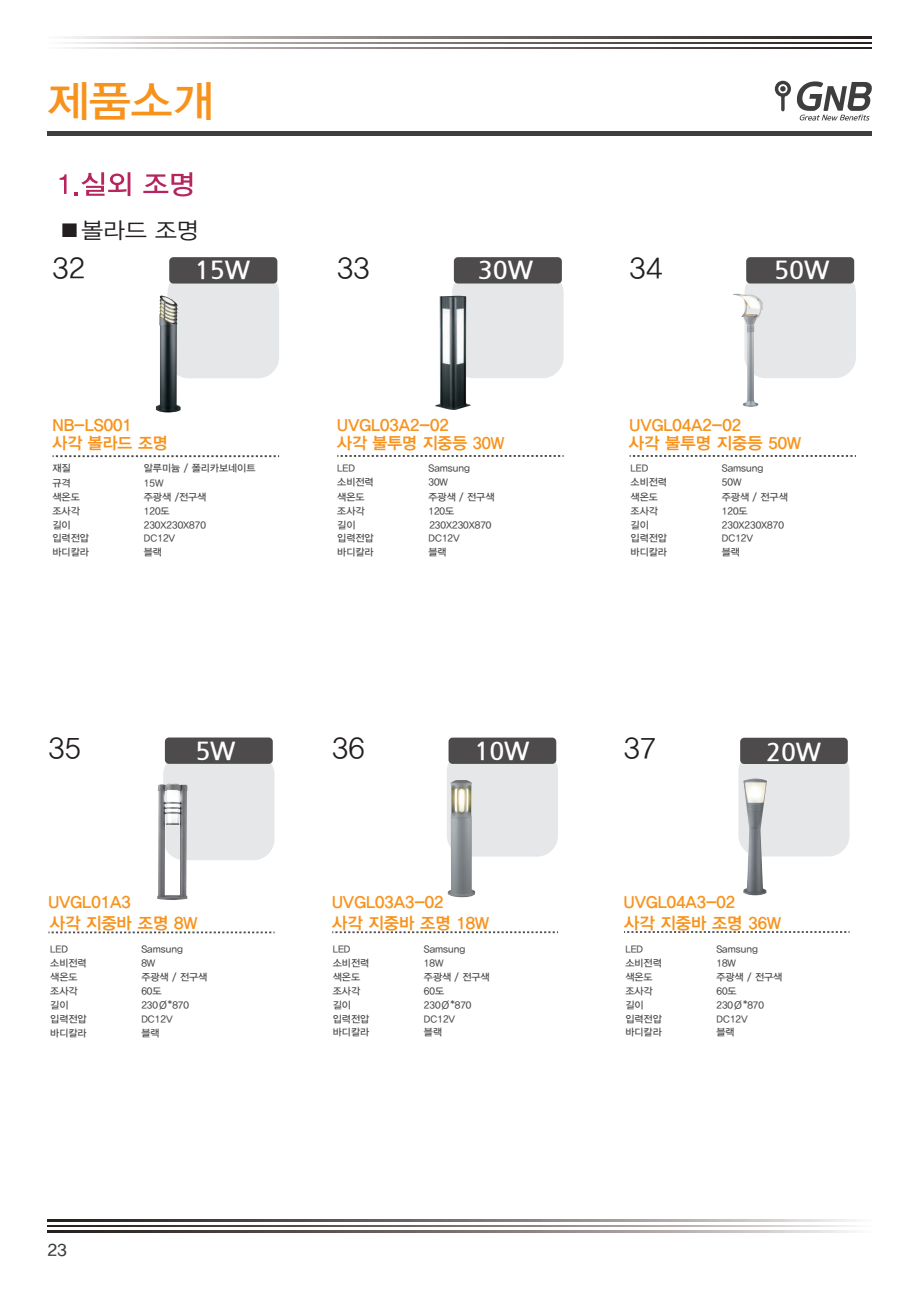
<style>
.page{position:relative;width:919px;height:1292px;background:#fff}
.page>*{position:absolute;margin:0;border:0;box-sizing:border-box;transform-origin:0 0}
.t1{font:43.05px "YDIYGO330";color:#f7931d;scale:1.05 1}
.t2{font:29.1px "YDIYGO320";color:#231f20}
.t3{font:28.95px "YDIYGO320";color:#231f20}
.t4{font:700 24.75px "Nanum Gothic";color:#fff}
.t5{font:700 24.6px "Nanum Gothic";color:#fff}
.t6{font:22.5px "YDIYGO320";color:#231f20;scale:1.05 1}
.t7{font:16.65px/18px "YDIYGO340";color:#f7931d}
.t8{font:16.5px "YDIYGO340";color:#f7931d}
.t9{font:16.5px "YDIYGO330";color:#3e3e3f;scale:1.05 1}
.t10{font:9.9px "YDIYGO330";color:#4b4c4d}
</style>
<div class="page">
<svg style="left:64px;top:37px;width:807px;height:1px"></svg>
<svg style="left:64px;top:48px;width:807px;height:1px"></svg>
<svg style="left:64px;top:42px;width:807px;height:2px;background:#7f7876"></svg>
<div style="left:47px;top:131px;width:824px;height:5px;background:#3e3e3f"></div>
<svg style="left:52px;top:455px;width:227px;height:2px"></svg>
<div style="left:167px;top:271px;width:112px;height:107px;background:#e6e7e9;border-radius:21px"></div>
<div style="left:169px;top:257px;width:108px;height:26px;background:#4d4b4c;border-radius:4px"></div>
<svg style="left:337px;top:455px;width:226px;height:2px"></svg>
<div style="left:452px;top:271px;width:111px;height:107px;background:#e6e7e9;border-radius:21px"></div>
<div style="left:454px;top:257px;width:108px;height:26px;background:#4d4b4c;border-radius:4px"></div>
<svg style="left:629px;top:455px;width:226px;height:2px"></svg>
<div style="left:744px;top:271px;width:111px;height:107px;background:#e6e7e9;border-radius:21px"></div>
<div style="left:746px;top:257px;width:108px;height:26px;background:#4d4b4c;border-radius:4px"></div>
<div style="left:447px;top:750px;width:111px;height:106px;background:#e6e7e9;border-radius:21px"></div>
<svg style="left:332px;top:931px;width:226px;height:1px"></svg>
<div style="left:448px;top:737px;width:108px;height:26px;background:#4d4b4c;border-radius:4px"></div>
<div style="left:738px;top:750px;width:111px;height:106px;background:#e6e7e9;border-radius:21px"></div>
<svg style="left:624px;top:931px;width:225px;height:1px"></svg>
<div style="left:740px;top:737px;width:107px;height:26px;background:#4d4b4c;border-radius:4px"></div>
<div style="left:163px;top:753px;width:111px;height:107px;background:#e6e7e9;border-radius:21px"></div>
<svg style="left:48px;top:931px;width:226px;height:2px"></svg>
<div style="left:165px;top:737px;width:108px;height:26px;background:#4d4b4c;border-radius:4px"></div>
<img style="left:156px;top:295px;width:25px;height:117px">
<img style="left:435px;top:296px;width:35px;height:114px">
<img style="left:733px;top:293px;width:30px;height:114px">
<img style="left:157px;top:783px;width:30px;height:117px">
<img style="left:448px;top:780px;width:27px;height:117px">
<img style="left:743px;top:778px;width:23px;height:117px">
<svg style="left:47px;top:1219px;width:809px;height:1px"></svg>
<svg style="left:47px;top:1230px;width:809px;height:1px"></svg>
<svg style="left:47px;top:1225px;width:809px;height:1px"></svg>
<svg style="left:60px;top:174px;width:7px;height:20px"></svg>
<svg style="left:74px;top:172px;width:56px;height:24px"></svg>
<svg style="left:143px;top:172px;width:49px;height:24px"></svg>
<div style="left:774px;top:81px;width:16px;height:16px;border:3px solid #3e3e3f;border-radius:50%"></div>
<hr style="left:781px;top:95px;width:3px;height:15px;background:#3e3e3f">
<svg style="left:780px;top:86px;width:5px;height:5px"></svg>
<svg style="left:796px;top:81px;width:75px;height:39px"></svg>
<h1 class="t1" style="left:47px;top:77px;width:160px">제품소개</h1>
<h3 class="t6" style="left:58px;top:218px;width:136px">■볼라드 조명</h3>
<h2 class="t2" style="left:52px;top:253px;width:34px">32</h2>
<h3 class="t4" style="left:195px;top:258px;width:57px">15W</h3>
<h2 class="t2" style="left:337px;top:253px;width:34px">33</h2>
<h3 class="t5" style="left:478px;top:258px;width:57px">30W</h3>
<h2 class="t2" style="left:629px;top:253px;width:34px">34</h2>
<h3 class="t5" style="left:774px;top:258px;width:57px">50W</h3>
<h3 class="t7" style="left:52px;top:416px;width:117px">NB-LS001<br>사각 볼라드 조명</h3>
<h3 class="t7" style="left:337px;top:416px;width:169px">UVGL03A2-02<br>사각 불투명 지중등 30W</h3>
<h3 class="t7" style="left:629px;top:416px;width:113px">UVGL04A2-02</h3>
<h3 class="t7" style="left:628px;top:434px;width:174px">사각 불투명 지중등 50W</h3>
<p class="t10" style="left:52px;top:462px;width:20px">재질</p>
<p class="t10" style="left:144px;top:462px;width:113px">알루미늄 / 폴리카보네이트</p>
<p class="t10" style="left:337px;top:462px;width:19px">LED</p>
<p class="t10" style="left:428px;top:462px;width:43px">Samsung</p>
<p class="t10" style="left:630px;top:462px;width:19px">LED</p>
<p class="t10" style="left:721px;top:462px;width:43px">Samsung</p>
<p class="t10" style="left:52px;top:477px;width:20px">규격</p>
<p class="t10" style="left:144px;top:477px;width:21px">15W</p>
<p class="t10" style="left:337px;top:477px;width:38px">소비전력</p>
<p class="t10" style="left:428px;top:477px;width:21px">30W</p>
<p class="t10" style="left:630px;top:477px;width:38px">소비전력</p>
<p class="t10" style="left:721px;top:477px;width:21px">50W</p>
<p class="t10" style="left:52px;top:491px;width:29px">색온도</p>
<p class="t10" style="left:144px;top:491px;width:64px">주광색 /전구색</p>
<p class="t10" style="left:52px;top:505px;width:29px">조사각</p>
<p class="t10" style="left:144px;top:505px;width:27px">120도</p>
<p class="t10" style="left:337px;top:491px;width:29px">색온도</p>
<p class="t10" style="left:428px;top:491px;width:67px">주광색 / 전구색</p>
<p class="t10" style="left:337px;top:505px;width:29px">조사각</p>
<p class="t10" style="left:428px;top:505px;width:27px">120도</p>
<p class="t10" style="left:630px;top:491px;width:29px">색온도</p>
<p class="t10" style="left:721px;top:491px;width:67px">주광색 / 전구색</p>
<p class="t10" style="left:630px;top:505px;width:29px">조사각</p>
<p class="t10" style="left:721px;top:505px;width:27px">120도</p>
<p class="t10" style="left:337px;top:519px;width:20px">길이</p>
<p class="t10" style="left:630px;top:519px;width:20px">길이</p>
<p class="t10" style="left:52px;top:519px;width:20px">길이</p>
<p class="t10" style="left:144px;top:519px;width:64px">230X230X870</p>
<p class="t10" style="left:429px;top:519px;width:64px">230X230X870</p>
<p class="t10" style="left:721px;top:519px;width:64px">230X230X870</p>
<p class="t10" style="left:52px;top:533px;width:38px">입력전압</p>
<p class="t10" style="left:144px;top:533px;width:33px">DC12V</p>
<p class="t10" style="left:52px;top:546px;width:38px">바디칼라</p>
<p class="t10" style="left:144px;top:546px;width:20px">블랙</p>
<p class="t10" style="left:337px;top:533px;width:38px">입력전압</p>
<p class="t10" style="left:428px;top:533px;width:33px">DC12V</p>
<p class="t10" style="left:337px;top:546px;width:38px">바디칼라</p>
<p class="t10" style="left:428px;top:546px;width:20px">블랙</p>
<p class="t10" style="left:630px;top:533px;width:38px">입력전압</p>
<p class="t10" style="left:721px;top:533px;width:33px">DC12V</p>
<p class="t10" style="left:630px;top:546px;width:38px">바디칼라</p>
<p class="t10" style="left:721px;top:546px;width:20px">블랙</p>
<h3 class="t3" style="left:332px;top:732px;width:34px">36</h3>
<h2 class="t2" style="left:48px;top:732px;width:34px">35</h2>
<h3 class="t5" style="left:766px;top:739px;width:57px">20W</h3>
<h3 class="t5" style="left:474px;top:739px;width:57px">10W</h3>
<h3 class="t3" style="left:624px;top:732px;width:34px">37</h3>
<h3 class="t5" style="left:195px;top:738px;width:42px">5W</h3>
<h3 class="t7" style="left:48px;top:893px;width:84px">UVGL01A3</h3>
<h3 class="t8" style="left:332px;top:892px;width:113px">UVGL03A3-02</h3>
<h3 class="t8" style="left:624px;top:892px;width:113px">UVGL04A3-02</h3>
<h3 class="t7" style="left:50px;top:914px;width:149px">사각 지중바 조명 8W</h3>
<h3 class="t8" style="left:332px;top:913px;width:158px">사각 지중바 조명 18W</h3>
<h3 class="t8" style="left:624px;top:913px;width:158px">사각 지중바 조명 36W</h3>
<p class="t10" style="left:50px;top:942px;width:19px">LED</p>
<p class="t10" style="left:141px;top:942px;width:43px">Samsung</p>
<p class="t10" style="left:333px;top:942px;width:19px">LED</p>
<p class="t10" style="left:424px;top:942px;width:43px">Samsung</p>
<p class="t10" style="left:625px;top:942px;width:19px">LED</p>
<p class="t10" style="left:716px;top:942px;width:43px">Samsung</p>
<p class="t10" style="left:50px;top:957px;width:38px">소비전력</p>
<p class="t10" style="left:141px;top:957px;width:15px">8W</p>
<p class="t10" style="left:333px;top:957px;width:38px">소비전력</p>
<p class="t10" style="left:424px;top:957px;width:21px">18W</p>
<p class="t10" style="left:625px;top:957px;width:38px">소비전력</p>
<p class="t10" style="left:716px;top:957px;width:21px">18W</p>
<p class="t10" style="left:50px;top:971px;width:29px">색온도</p>
<p class="t10" style="left:141px;top:971px;width:67px">주광색 / 전구색</p>
<p class="t10" style="left:50px;top:985px;width:29px">조사각</p>
<p class="t10" style="left:141px;top:985px;width:22px">60도</p>
<p class="t10" style="left:333px;top:971px;width:29px">색온도</p>
<p class="t10" style="left:424px;top:971px;width:67px">주광색 / 전구색</p>
<p class="t10" style="left:333px;top:985px;width:29px">조사각</p>
<p class="t10" style="left:424px;top:985px;width:22px">60도</p>
<p class="t10" style="left:625px;top:971px;width:29px">색온도</p>
<p class="t10" style="left:716px;top:971px;width:67px">주광색 / 전구색</p>
<p class="t10" style="left:625px;top:985px;width:29px">조사각</p>
<p class="t10" style="left:716px;top:985px;width:22px">60도</p>
<p class="t10" style="left:50px;top:999px;width:20px">길이</p>
<p class="t10" style="left:141px;top:999px;width:49px">230Ø*870</p>
<p class="t10" style="left:333px;top:999px;width:20px">길이</p>
<p class="t10" style="left:424px;top:999px;width:49px">230Ø*870</p>
<p class="t10" style="left:625px;top:999px;width:20px">길이</p>
<p class="t10" style="left:716px;top:999px;width:49px">230Ø*870</p>
<p class="t10" style="left:50px;top:1012px;width:38px">입력전압</p>
<p class="t10" style="left:141px;top:1012px;width:33px">DC12V</p>
<p class="t10" style="left:333px;top:1012px;width:38px">입력전압</p>
<p class="t10" style="left:424px;top:1012px;width:33px">DC12V</p>
<p class="t10" style="left:625px;top:1012px;width:38px">입력전압</p>
<p class="t10" style="left:716px;top:1012px;width:33px">DC12V</p>
<p class="t10" style="left:50px;top:1026px;width:38px">바디칼라</p>
<p class="t10" style="left:141px;top:1026px;width:20px">블랙</p>
<p class="t10" style="left:333px;top:1026px;width:38px">바디칼라</p>
<p class="t10" style="left:424px;top:1026px;width:20px">블랙</p>
<p class="t10" style="left:625px;top:1026px;width:38px">바디칼라</p>
<p class="t10" style="left:716px;top:1026px;width:20px">블랙</p>
<h3 class="t9" style="left:47px;top:1240px;width:20px">23</h3>
</div>
